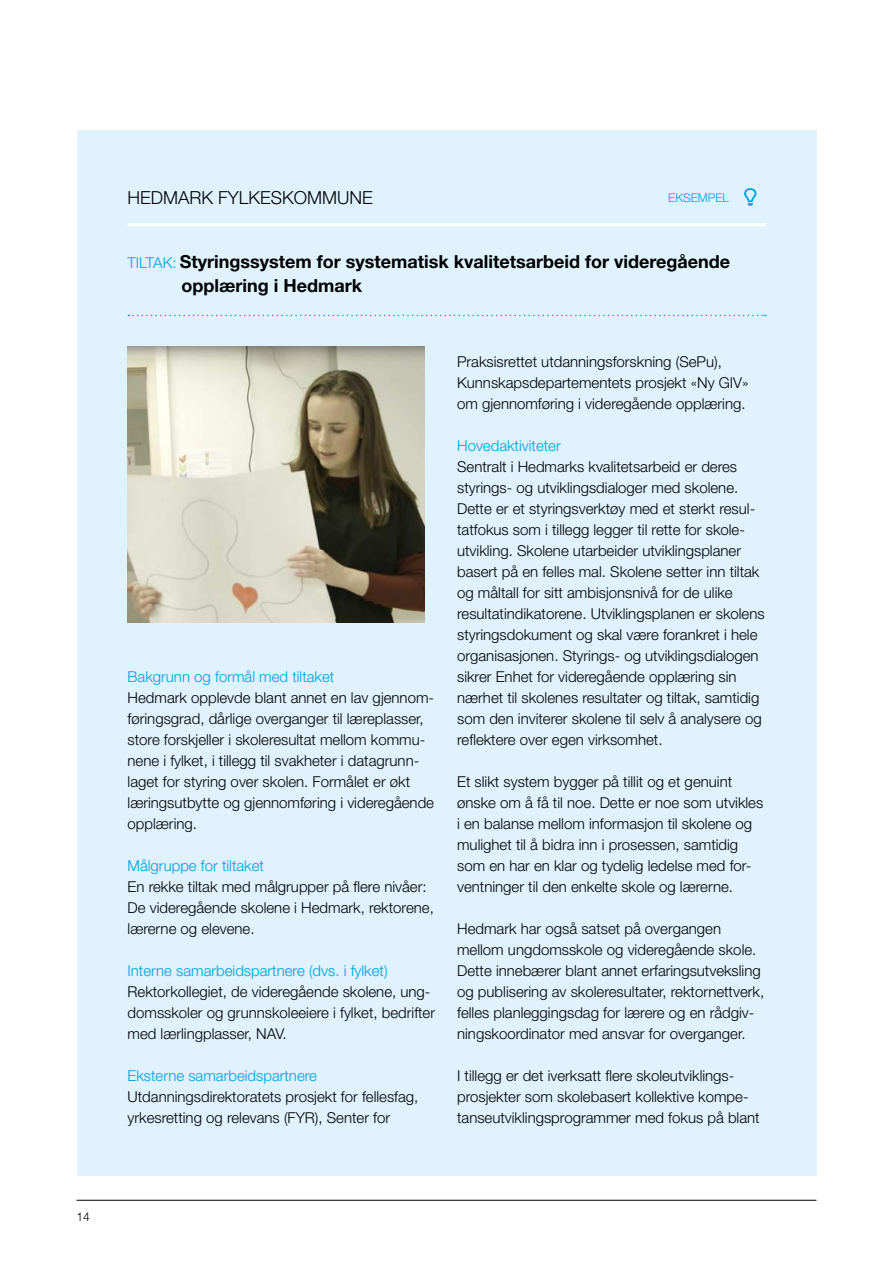
<style>
.page{position:relative;width:893px;height:1263px;background:#fff}
.page>*{position:absolute;margin:0;border:0;box-sizing:border-box;transform-origin:0 0}
.t1{font:700 18px/24px "Helvetica Neue";color:#000}
.t2{font:300 18px "Helvetica Neue";color:#000}
.t3{font:300 15px/21px "Helvetica Neue";color:#000}
.t4{font:300 15px "Helvetica Neue";color:#009fe3}
.t5{font:300 12px "Helvetica Neue";color:#009fe3}
.t6{font:300 12px "Helvetica Neue";color:#000}
.s1{font-weight:300;font-size:15px;color:#009fe3}
</style>
<div class="page">
<hr style="left:77px;top:1200px;width:739px;height:1px;background:#000">
<div style="left:77px;top:130px;width:739px;height:1046px;background:#dff2fd"></div>
<hr style="left:128px;top:223px;width:637px;height:3px;background:#fff">
<svg style="left:744px;top:188px;width:13px;height:18px"></svg>
<img style="left:127px;top:347px;width:297px;height:275px">
<svg style="left:128px;top:315px;width:638px;height:1px"></svg>
<p class="t6" style="left:77px;top:1210px;width:15px">14</p>
<p class="t2" style="left:128px;top:187px;width:247px">HEDMARK FYLKESKOMMUNE</p>
<p class="t5" style="left:668px;top:190px;width:62px">EKSEMPEL</p>
<p class="t1" style="left:182px;top:249px;width:550px;text-indent:-54px"><span class="s1">TILTAK:</span> Styringssystem for systematisk kvalitetsarbeid for videregående opplæring i Hedmark</p>
<p class="t4" style="left:128px;top:667px;width:208px">Bakgrunn og formål med tiltaket</p>
<p class="t3" style="left:128px;top:686px;width:308px">Hedmark opplevde blant annet en lav gjennom&shy;føringsgrad, dårlige overganger til læreplasser, store forskjeller i skoleresultat mellom kommu&shy;nene i fylket, i tillegg til svakheter i datagrunn&shy;laget for styring over skolen. Formålet er økt læringsutbytte og gjennomføring i videregående opplæring.</p>
<p class="t4" style="left:128px;top:856px;width:138px">Målgruppe for tiltaket</p>
<p class="t3" style="left:128px;top:875px;width:308px">En rekke tiltak med målgrupper på flere nivåer:<br>De videregående skolene i Hedmark, rektorene, lærerne og elevene.</p>
<p class="t4" style="left:128px;top:961px;width:262px">Interne samarbeidspartnere (dvs. i fylket)</p>
<p class="t3" style="left:128px;top:980px;width:309px">Rektorkollegiet, de videregående skolene, ung&shy;domsskoler og grunnskoleeiere i fylket, bedrifter med lærlingplasser, NAV.</p>
<p class="t4" style="left:128px;top:1066px;width:191px">Eksterne samarbeidspartnere</p>
<p class="t3" style="left:128px;top:1085px;width:292px">Utdanningsdirektoratets prosjekt for fellesfag, yrkesretting og relevans (FYR), Senter for</p>
<p class="t3" style="left:457px;top:350px;width:293px">Praksisrettet utdanningsforskning (SePu),<br>Kunnskapsdepartementets prosjekt «Ny GIV» om gjennomføring i videregående opplæring.</p>
<p class="t4" style="left:457px;top:436px;width:105px">Hovedaktiviteter</p>
<p class="t3" style="left:457px;top:455px;width:309px">Sentralt i Hedmarks kvalitetsarbeid er deres styrings- og utviklingsdialoger med skolene.<br>Dette er et styringsverktøy med et sterkt resul&shy;tatfokus som i tillegg legger til rette for skole&shy;utvikling. Skolene utarbeider utviklingsplaner basert på en felles mal. Skolene setter inn tiltak og måltall for sitt ambisjonsnivå for de ulike resultatindikatorene. Utviklingsplanen er skolens styringsdokument og skal være forankret i hele organisasjonen. Styrings- og utviklingsdialogen sikrer Enhet for videregående opplæring sin nærhet til skolenes resultater og tiltak, samtidig som den inviterer skolene til selv å analysere og reflektere over egen virksomhet.</p>
<p class="t3" style="left:457px;top:770px;width:308px">Et slikt system bygger på tillit og et genuint ønske om å få til noe. Dette er noe som utvikles i en balanse mellom informasjon til skolene og mulighet til å bidra inn i prosessen, samtidig som en har en klar og tydelig ledelse med for&shy;ventninger til den enkelte skole og lærerne.</p>
<p class="t3" style="left:457px;top:917px;width:309px">Hedmark har også satset på overgangen mellom ungdomsskole og videregående skole.<br>Dette innebærer blant annet erfaringsutveksling og publisering av skoleresultater, rektornettverk, felles planleggingsdag for lærere og en rådgiv&shy;ningskoordinator med ansvar for overganger.</p>
<p class="t3" style="left:457px;top:1064px;width:304px">I tillegg er det iverksatt flere skoleutviklings&shy;prosjekter som skolebasert kollektive kompe&shy;tanseutviklingsprogrammer med fokus på blant</p>
</div>
